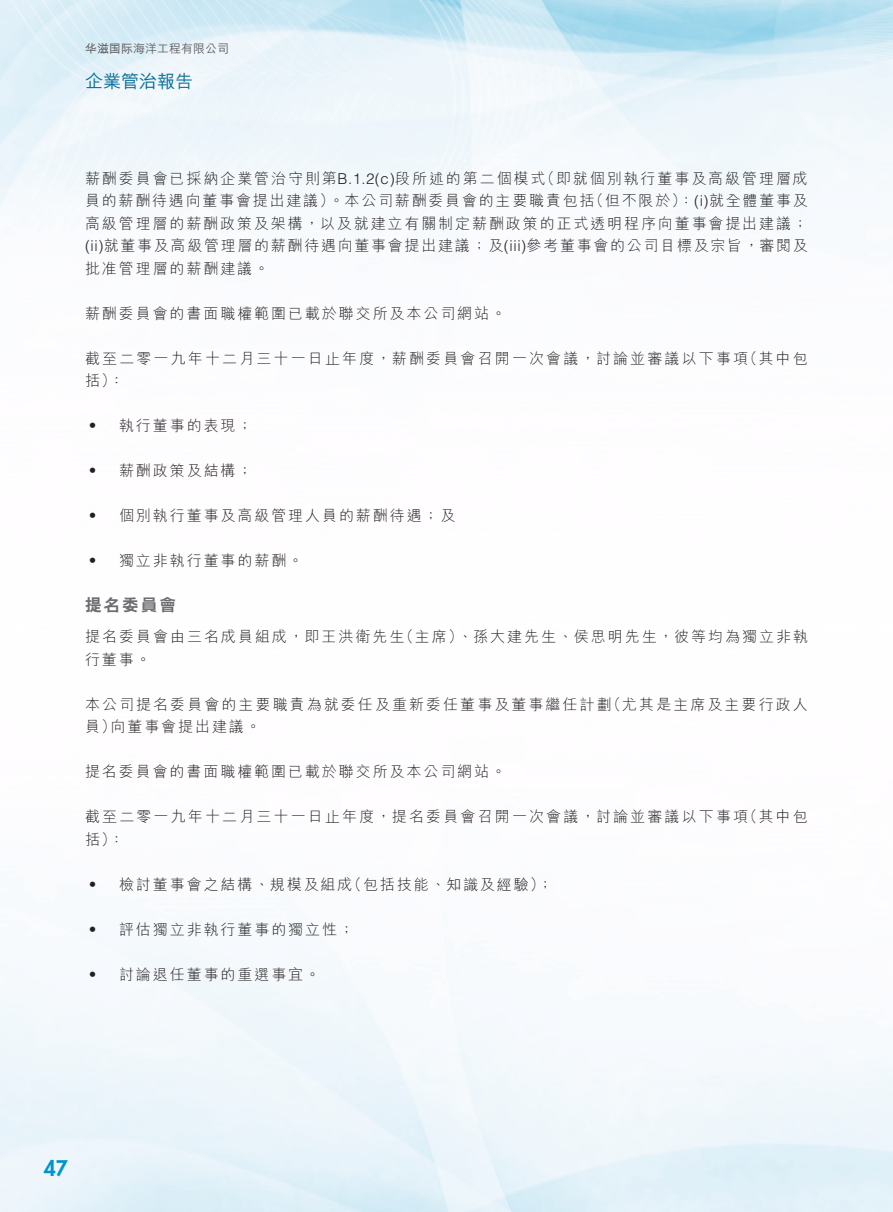
<style>
.page{position:relative;width:893px;height:1212px;background:#fff}
.page>*{position:absolute;margin:0;border:0;box-sizing:border-box;transform-origin:0 0}
.t1{font:800 21px "Futura Std";color:#0094ca}
.t2{font:500 18px "M Hei HK";color:#076e99}
._02_H2{font:800 16.5px "C Hei 2 HK";letter-spacing:.13em;color:#6c6d70}
._00_txt{font:300 15px/22.5px "M Hei HK";letter-spacing:.13em;color:#231f20}
.t3{font:500 12px "M Hei HK";color:#636366}
.s1{font-family:"M Hei HKS";font-weight:700}
.s2{font-family:"Helvetica LT Std"}
</style>
<div class="page">
<p class="t3" style="left:85px;top:40px;width:145px"><span class="s1">華滋國際</span>海洋工程有限公司</p>
<p class="t2" style="left:85px;top:69px;width:109px">企業管治報告</p>
<p class="_00_txt" style="left:540px;top:167px;width:270px">（即就個別執行董事及高級管理層成</p>
<p class="_00_txt" style="left:85px;top:167px;width:462px">薪酬委員會已採納企業管治守則第<span class="s2">B.1.2 c( )</span>段所述的第二個模式</p>
<p class="_00_txt" style="left:85px;top:189px;width:724px">員的薪酬待遇向董事會提出建議）。本公司薪酬委員會的主要職責包括<br>高級管理層的薪酬政策及架構，以及就建立有關制定薪酬政策的正式透明程序向董事會提出建議; <span class="s2">( )i i</span> 就董事及高級管理層的薪酬待遇向董事會提出建議；及<span class="s2">(iii)</span>參考董事會的公司目標及宗旨，審閱及批准管理層的薪酬建議。</p>
<p class="_00_txt" style="left:85px;top:302px;width:423px">薪酬委員會的書面職權範圍已載於聯交所及本公司網站。</p>
<p class="_00_txt" style="left:742px;top:347px;width:67px">（其中包</p>
<p class="_00_txt" style="left:589px;top:189px;width:221px">（但不限於：） <span class="s2">)i(</span> 就全體董事及</p>
<p class="_00_txt" style="left:85px;top:347px;width:665px">截至二零一九年十二月三十一日止年度，薪酬委員會召開一次會議，討論並審議以下事項括 ：(</p>
<p class="_00_txt" style="left:119px;top:414px;width:135px">執行董事的表現;</p>
<p class="_00_txt" style="left:85px;top:414px;width:16px">‧</p>
<p class="_00_txt" style="left:85px;top:459px;width:16px">‧</p>
<p class="_00_txt" style="left:85px;top:504px;width:16px">‧</p>
<p class="_00_txt" style="left:119px;top:459px;width:135px">薪酬政策及結構;</p>
<p class="_00_txt" style="left:119px;top:504px;width:338px">個別執行董事及高級管理人員的薪酬待遇；及</p>
<p class="_00_txt" style="left:119px;top:549px;width:186px">獨立非執行董事的薪酬。</p>
<p class="_00_txt" style="left:85px;top:549px;width:16px">‧</p>
<p class="_02_H2" style="left:85px;top:597px;width:92px">提名委員會</p>
<p class="_00_txt" style="left:399px;top:625px;width:411px">（主席）、孫大建先生、侯思明先生，彼等均為獨立非執</p>
<p class="_00_txt" style="left:85px;top:625px;width:321px">提名委員會由三名成員組成，即王洪衛先生行董事。</p>
<p class="_00_txt" style="left:606px;top:693px;width:203px">（尤其是主席及主要行政人</p>
<p class="_00_txt" style="left:111px;top:693px;width:503px;text-indent:-25px">本公司提名委員會的主要職責為就委任及重新委任董事及董事繼任計劃向董事會提出建議。</p>
<p class="_00_txt" style="left:85px;top:715px;width:33px">員）</p>
<p class="_00_txt" style="left:85px;top:760px;width:423px">提名委員會的書面職權範圍已載於聯交所及本公司網站。</p>
<p class="_00_txt" style="left:742px;top:805px;width:67px">（其中包</p>
<p class="_00_txt" style="left:85px;top:805px;width:665px">截至二零一九年十二月三十一日止年度，提名委員會召開一次會議，討論並審議以下事項括 ：(</p>
<p class="_00_txt" style="left:347px;top:873px;width:208px">（包括技能、知識及經驗 ;(</p>
<p class="_00_txt" style="left:119px;top:873px;width:235px">檢討董事會之結構、規模及組成</p>
<p class="_00_txt" style="left:85px;top:873px;width:16px">‧</p>
<p class="_00_txt" style="left:85px;top:918px;width:16px">‧</p>
<p class="_00_txt" style="left:85px;top:963px;width:16px">‧</p>
<p class="_00_txt" style="left:119px;top:918px;width:236px">評估獨立非執行董事的獨立性;</p>
<p class="_00_txt" style="left:119px;top:963px;width:203px">討論退任董事的重選事宜。</p>
<h1 class="t1" style="left:44px;top:1154px;width:26px">47</h1>
</div>
